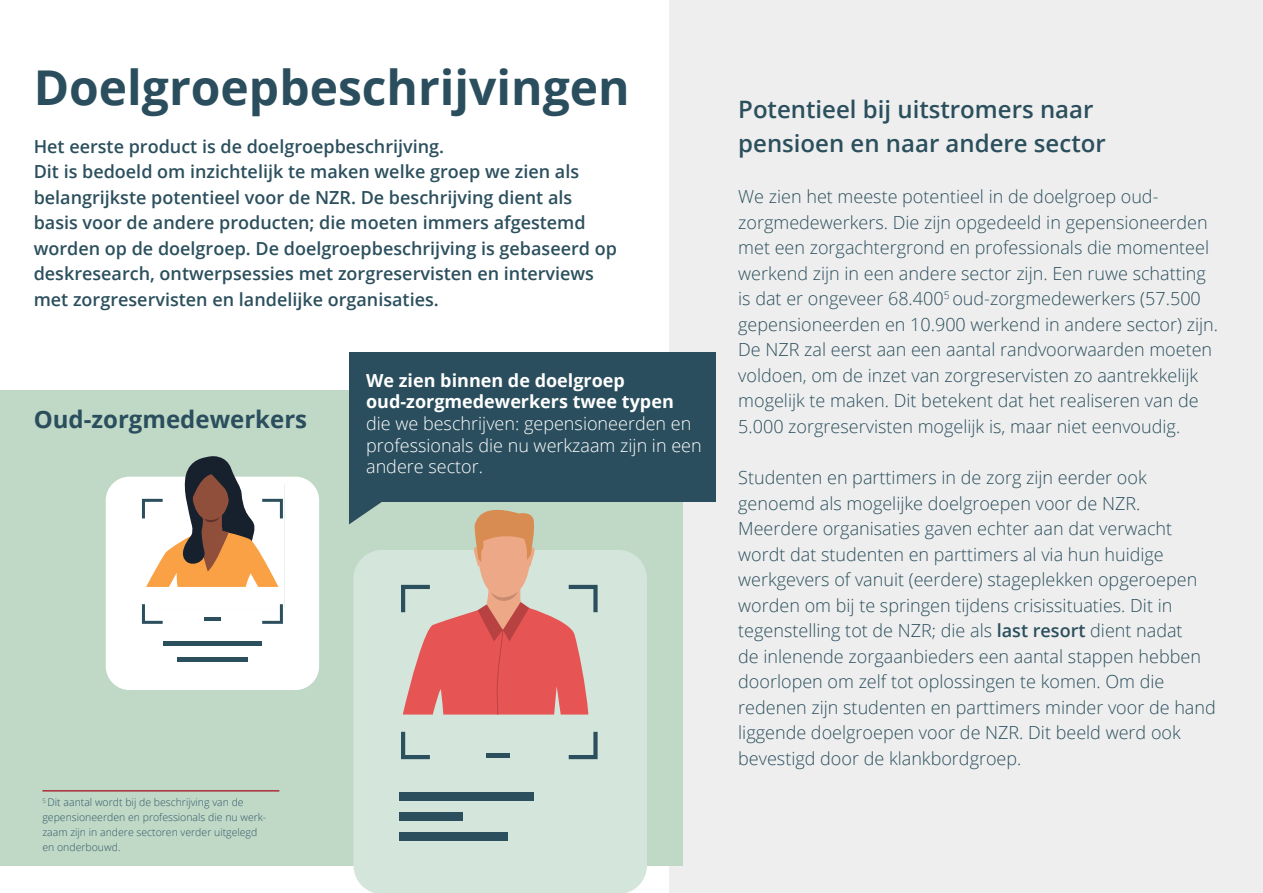
<style>
.page{position:relative;width:1263px;height:893px;background:#fff}
.page>*{position:absolute;margin:0;border:0;box-sizing:border-box;transform-origin:0 0}
.t1{font:700 48px "Open Sans";color:#2a4e5d}
.t2{font:600 24px/34.5px "Open Sans";color:#2b4f5d}
.t3{font:700 24px "Open Sans";color:#2a4e5d}
.t4{font:300 18px/25.5px "Open Sans";color:#2b4f5d}
.t5{font:600 18px/25.5px "Open Sans";color:#2b4f5d}
.t6{font:300 18px/21.6px "Open Sans";color:#fff}
.t7{font:700 18px/21.6px "Open Sans";color:#fff}
.t8{font:300 10.5px/15px "Open Sans";color:#2f5868}
.s1{font-weight:600}
</style>
<div class="page">
<div style="left:670px;top:0;width:593px;height:893px;background:#eee"></div>
<div style="left:0;top:390px;width:682px;height:475px;background:#c0d8c6"></div>
<div style="left:106px;top:477px;width:213px;height:213px;background:#fff"></div>
<div style="left:163px;top:641px;width:99px;height:5px;background:#2c4f5d"></div>
<div style="left:177px;top:657px;width:71px;height:5px;background:#2c4f5d"></div>
<div style="left:353px;top:550px;width:294px;height:343px;background:#d4e6db"></div>
<div style="left:399px;top:792px;width:134px;height:8px;background:#2c4f5d"></div>
<div style="left:399px;top:832px;width:109px;height:8px;background:#2c4f5d"></div>
<div style="left:399px;top:812px;width:64px;height:8px;background:#2c4f5d"></div>
<svg style="left:142px;top:456px;width:141px;height:168px;background:#cbbba9"></svg>
<div style="left:349px;top:352px;width:367px;height:149px;background:#2a4e5d"></div>
<svg style="left:349px;top:501px;width:249px;height:258px"></svg>
<hr style="left:42px;top:790px;width:237px;height:2px;background:#ac2c36">
<h1 class="t1" style="left:34px;top:53px;width:598px">Doelgroepbeschrijvingen</h1>
<p class="t5" style="left:34px;top:133px;width:585px">Het eerste product is de doelgroepbeschrijving.<br>Dit is bedoeld om inzichtelijk te maken welke groep we zien als belangrijkste potentieel voor de NZR. De beschrijving dient als basis voor de andere producten; die moeten immers afgestemd worden op de doelgroep. De doelgroepbeschrijving is gebaseerd op deskresearch, ontwerpsessies met zorgreservisten en interviews met zorgreservisten en landelijke organisaties.</p>
<h2 class="t3" style="left:34px;top:403px;width:275px">Oud-zorgmedewerkers</h2>
<p class="t7" style="left:366px;top:369px;width:309px">We zien binnen de doelgroep oud-zorgmedewerkers twee typen</p>
<p class="t6" style="left:366px;top:412px;width:337px">die we beschrijven: gepensioneerden en professionals die nu werkzaam zijn in een andere sector.</p>
<p class="t8" style="left:42px;top:795px;width:225px"><sup>5</sup> Dit aantal wordt bij de beschrijving van de gepensioneerden en professionals die nu werk&shy;zaam zijn in andere sectoren verder uitgelegd en onderbouwd.</p>
<h2 class="t2" style="left:738px;top:91px;width:369px">Potentieel bij uitstromers naar pensioen en naar andere sector</h2>
<p class="t4" style="left:738px;top:184px;width:481px">We zien het meeste potentieel in de doelgroep oud&shy;zorgmedewerkers. Die zijn opgedeeld in gepensioneerden met een zorgachtergrond en professionals die momenteel werkend zijn in een andere sector zijn. Een ruwe schatting is dat er ongeveer 68.400<sup>5</sup> oud-zorgmedewerkers (57.500 gepensioneerden en 10.900 werkend in andere sector) zijn.<br>De NZR zal eerst aan een aantal randvoorwaarden moeten voldoen, om de inzet van zorgreservisten zo aantrekkelijk mogelijk te maken. Dit betekent dat het realiseren van de 5.000 zorgreservisten mogelijk is, maar niet eenvoudig.</p>
<p class="t4" style="left:738px;top:464px;width:479px">Studenten en parttimers in de zorg zijn eerder ook genoemd als mogelijke doelgroepen voor de NZR.<br>Meerdere organisaties gaven echter aan dat verwacht wordt dat studenten en parttimers al via hun huidige werkgevers of vanuit (eerdere) stageplekken opgeroepen worden om bij te springen tijdens crisissituaties. Dit in tegenstelling tot de NZR; die als <span class="s1">last resort</span> dient nadat<br>de inlenende zorgaanbieders een aantal stappen hebben doorlopen om zelf tot oplossingen te komen. Om die redenen zijn studenten en parttimers minder voor de hand liggende doelgroepen voor de NZR. Dit beeld werd ook bevestigd door de klankbordgroep.</p>
</div>
